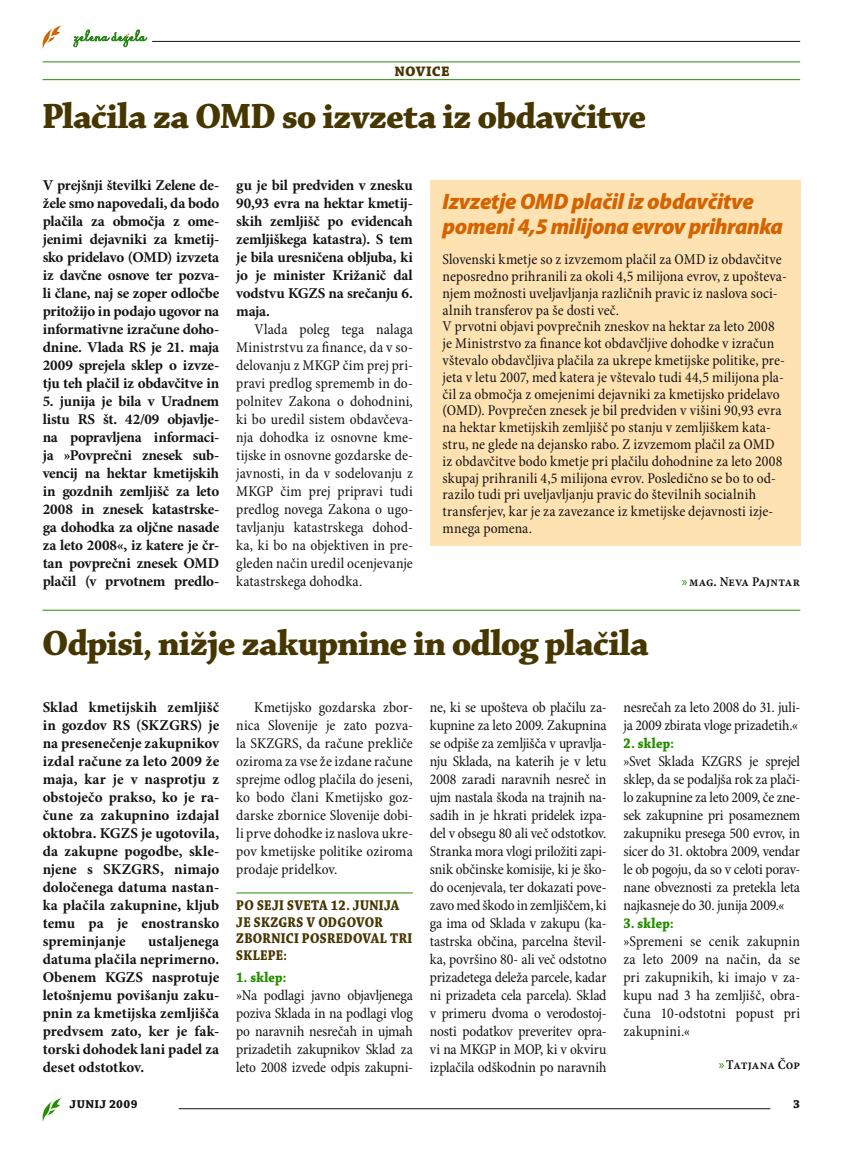
<style>
.page{position:relative;width:864px;height:1153px;background:#fff}
.page>*{position:absolute;margin:0;border:0;box-sizing:border-box;transform-origin:0 0}
.t1{font:37.5px "Chaparral Pro Bold Disp";letter-spacing:-.01em;color:#463600}
.t2{font:italic 900 semi-condensed 22.5px/24.3px "Myriad Pro";letter-spacing:-.02em;color:#d46300;scale:1.04 1}
.t3{font:700 18px "Chaparral Pro";letter-spacing:.01em;color:#463600;scale:.9 1}
.t4{font:condensed 15px/18px "Minion Pro";color:#141315;text-align:justify}
.t5{font:700 15px/18px "Minion Pro";letter-spacing:-.005em;color:#141315;text-align:justify}
.t6{font:15px/16.5px "Chaparral Pro Bold Subh";letter-spacing:.025em;color:#463600;scale:.9 1}
.t7{font:15px "Chaparral Pro Bold Subh";color:#248e00;scale:.9 1}
.t8{font:13.5px "Minion Pro Semibold Cn Capt";letter-spacing:-.005em;color:#141315}
.t9{font:12px "Chaparral Pro Bold Capt";letter-spacing:.03em;color:#141315}
.s1{font-family:"Myriad Pro";color:#248e00}
</style>
<div class="page">
<svg style="left:42px;top:1098px;width:19px;height:23px"></svg>
<hr style="left:152px;top:41px;width:647px;height:1px;background:#141315">
<svg style="left:42px;top:26px;width:19px;height:23px"></svg>
<svg style="left:73px;top:30px;width:74px;height:17px"></svg>
<hr style="left:179px;top:1108px;width:591px;height:1px;background:#141315">
<hr style="left:43px;top:61px;width:756px;height:1px;background:#248e00">
<hr style="left:43px;top:79px;width:756px;height:1px;background:#248e00">
<hr style="left:236px;top:892px;width:177px;height:1px;background:#248e00">
<div style="left:429px;top:180px;width:370px;height:365px;background:#ffe2b1"></div>
<hr style="left:42px;top:609px;width:757px;height:1px;background:#248e00">
<p class="t3" style="left:394px;top:59px;width:63px">novice</p>
<h1 class="t1" style="left:43px;top:95px;width:605px">Plačila za OMD so izvzeta iz obdavčitve</h1>
<p class="t5" style="left:43px;top:177px;width:178px">V prejšnji številki Zelene de&shy;žele smo napovedali, da bodo plačila za območja z ome&shy;jenimi dejavniki za kmetij&shy;sko pridelavo (OMD) izvzeta iz davčne osnove ter pozva&shy;li člane, naj se zoper odločbe pritožijo in podajo ugovor na informativne izračune doho&shy;dnine. Vlada RS je 21. maja 2009 sprejela sklep o izvze&shy;tju teh plačil iz obdavčitve in</p>
<p class="t5" style="left:43px;top:393px;width:178px">5. junija je bila v Uradnem listu RS št. 42/09 objavlje&shy;na popravljena informaci&shy;ja »Povprečni znesek sub&shy;vencij na hektar kmetijskih in gozdnih zemljišč za leto 2008 in znesek katastrske&shy;ga dohodka za oljčne nasade za leto 2008«, iz katere je čr&shy;tan povprečni znesek OMD plačil (v prvotnem predlo-</p>
<p class="t5" style="left:236px;top:177px;width:178px">gu je bil predviden v znesku 90,93 evra na hektar kmetij&shy;skih zemljišč po evidencah zemljiškega katastra). S tem je bila uresničena obljuba, ki jo je minister Križanič dal vodstvu KGZS na srečanju 6. maja.</p>
<p class="t4" style="left:236px;top:321px;width:178px;text-indent:18px">Vlada poleg tega nalaga Ministrstvu za finance, da v so&shy;delovanju z MKGP čim prej pri&shy;pravi predlog sprememb in do&shy;polnitev Zakona o dohodnini, ki bo uredil sistem obdavčeva&shy;nja dohodka iz osnovne kme&shy;tijske in osnovne gozdarske de&shy;javnosti, in da v sodelovanju z MKGP čim prej pripravi tudi predlog novega Zakona o ugo&shy;tavljanju katastrskega dohod&shy;ka, ki bo na objektiven in pre&shy;gleden način uredil ocenjevanje katastrskega dohodka.</p>
<h2 class="t2" style="left:442px;top:190px;width:328px">Izvzetje OMD plačil iz obdavčitve pomeni 4,5 milijona evrov prihranka</h2>
<p class="t4" style="left:442px;top:252px;width:345px;line-height:16.8px;text-align:left">Slovenski kmetje so z izvzemom plačil za OMD iz obdavčitve neposredno prihranili za okoli 4,5 milijona evrov, z upošteva&shy;njem možnosti uveljavljanja različnih pravic iz naslova soci&shy;alnih transferov pa še dosti več.<br>V prvotni objavi povprečnih zneskov na hektar za leto 2008 je Ministrstvo za finance kot obdavčljive dohodke v izračun vštevalo obdavčljiva plačila za ukrepe kmetijske politike, pre&shy;jeta v letu 2007, med katera je vštevalo tudi 44,5 milijona pla&shy;čil za območja z omejenimi dejavniki za kmetijsko pridelavo (OMD). Povprečen znesek je bil predviden v višini 90,93 evra na hektar kmetijskih zemljišč po stanju v zemljiškem kata&shy;stru, ne glede na dejansko rabo. Z izvzemom plačil za OMD iz obdavčitve bodo kmetje pri plačilu dohodnine za leto 2008 skupaj prihranili 4,5 milijona evrov. Posledično se bo to od&shy;razilo tudi pri uveljavljanju pravic do številnih socialnih transferjev, kar je za zavezance iz kmetijske dejavnosti izje&shy;mnega pomena.</p>
<p class="t8" style="left:681px;top:573px;width:120px"><span class="s1">»</span>mag. Neva Pajntar</p>
<h1 class="t1" style="left:43px;top:622px;width:607px">Odpisi, nižje zakupnine in odlog plačila</h1>
<p class="t5" style="left:43px;top:699px;width:178px">Sklad kmetijskih zemljišč in gozdov RS (SKZGRS) je na presenečenje zakupnikov izdal račune za leto 2009 že maja, kar je v nasprotju z obstoječo prakso, ko je ra&shy;čune za zakupnino izdajal oktobra. KGZS je ugotovila, da zakupne pogodbe, skle&shy;njene s SKZGRS, nimajo določenega datuma nastan&shy;ka plačila zakupnine, kljub temu pa je enostransko spreminjanje</p>
<p class="t5" style="left:43px;top:933px;width:178px;text-indent:105px">ustaljenega datuma plačila neprimerno.<br>Obenem KGZS nasprotuje letošnjemu povišanju zaku&shy;pnin za kmetijska zemljišča predvsem zato, ker je fak&shy;torski dohodek lani padel za deset odstotkov.</p>
<p class="t4" style="left:236px;top:699px;width:178px;text-indent:18px">Kmetijsko gozdarska zbor&shy;nica Slovenije je zato pozva&shy;la SKZGRS, da račune prekliče oziroma za vse že izdane račune sprejme odlog plačila do jeseni, ko bodo člani Kmetijsko goz&shy;darske zbornice Slovenije dobi&shy;li prve dohodke iz naslova ukre&shy;pov kmetijske politike oziroma prodaje pridelkov.</p>
<p class="t6" style="left:236px;top:897px;width:197px">PO SEJI SVETA 12. JUNIJA<br>JE SKZGRS V ODGOVOR<br>ZBORNICI POSREDOVAL TRI<br>SKLEPE:</p>
<p class="t7" style="left:236px;top:969px;width:57px">1. SKLEP:</p>
<p class="t4" style="left:236px;top:987px;width:178px">»Na podlagi javno objavljenega poziva Sklada in na podlagi vlog po naravnih nesrečah in ujmah prizadetih zakupnikov Sklad za leto 2008 izvede odpis zakupni-</p>
<p class="t4" style="left:430px;top:699px;width:178px">ne, ki se upošteva ob plačilu za&shy;kupnine za leto 2009. Zakupnina se odpiše za zemljišča v upravlja&shy;nju Sklada, na katerih je v letu 2008 zaradi naravnih nesreč in ujm nastala škoda na trajnih na&shy;sadih in je hkrati pridelek izpa&shy;del v obsegu 80 ali več odstotkov.<br>Stranka mora vlogi priložiti zapi&shy;snik občinske komisije, ki je ško&shy;do ocenjevala, ter dokazati pove&shy;zavo med škodo in zemljiščem, ki ga ima od Sklada v zakupu (ka&shy;tastrska občina, parcelna števil&shy;ka, površino 80- ali več odstotno prizadetega deleža parcele, kadar ni prizadeta cela parcela). Sklad v primeru dvoma o verodostoj&shy;nosti podatkov preveritev opra&shy;vi na MKGP in MOP, ki v okviru izplačila odškodnin po naravnih</p>
<p class="t4" style="left:623px;top:699px;width:178px">nesrečah za leto 2008 do 31. juli&shy;ja 2009 zbirata vloge prizadetih.«</p>
<p class="t7" style="left:623px;top:735px;width:57px">2. SKLEP:</p>
<p class="t4" style="left:623px;top:753px;width:178px">»Svet Sklada KZGRS je sprejel sklep, da se podaljša rok za plači&shy;lo zakupnine za leto 2009, če zne&shy;sek zakupnine pri posameznem zakupniku presega 500 evrov, in sicer do 31. oktobra 2009, vendar le ob pogoju, da so v celoti porav&shy;nane obveznosti za pretekla leta najkasneje do 30. junija 2009.«</p>
<p class="t7" style="left:623px;top:915px;width:57px">3. SKLEP:</p>
<p class="t4" style="left:623px;top:933px;width:178px">»Spremeni se cenik zakupnin za leto 2009 na način, da se pri zakupnikih, ki imajo v za&shy;kupu nad 3 ha zemljišč, obra&shy;čuna 10-odstotni popust pri zakupnini.«</p>
<p class="t8" style="left:718px;top:1056px;width:83px"><span class="s1">»</span>Tatjana Čop</p>
<p class="t9" style="left:70px;top:1097px;width:69px">junij 2009</p>
<p class="t9" style="left:793px;top:1097px;width:8px">3</p>
</div>
